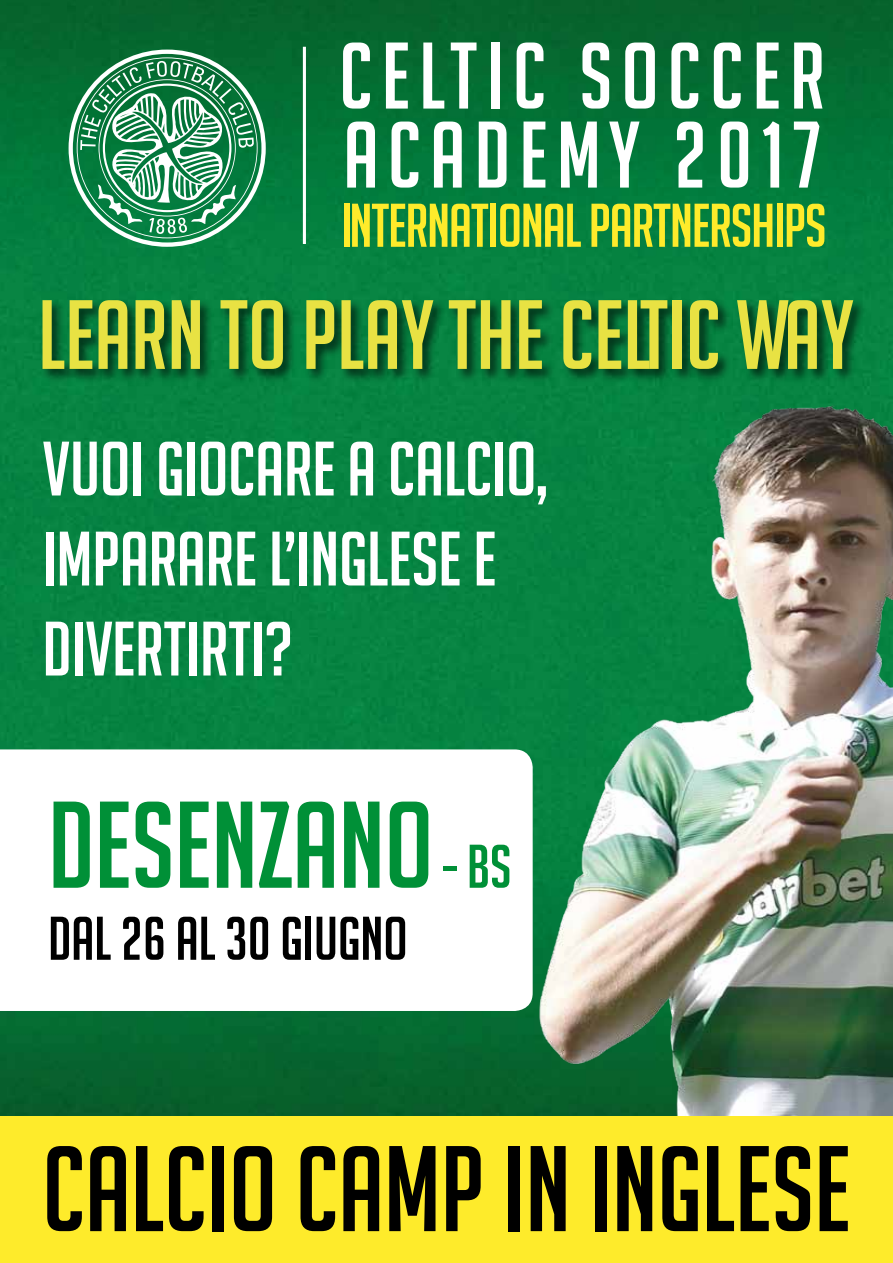
<style>
.page{position:relative;width:893px;height:1263px;background:#fff}
.page>*{position:absolute;margin:0;border:0;box-sizing:border-box;transform-origin:0 0}
.t1{font:120px "Big Noodle Titling";color:#009037}
.t2{font:118.5px "Big Noodle Titling";color:#000}
.t3{font:95.7px "Big Noodle Titling";color:#e8e243}
.t4{font:75px/90px "Big Noodle Titling";color:#fff}
.t5{font:60px "Big Noodle Titling";color:#000}
.s1{font-size:60px}
</style>
<div class="page">
<img style="left:0;top:0;width:893px;height:1116px">
<img style="left:392px;top:393px;width:501px;height:723px">
<div style="left:344px;top:203px;width:6px;height:44px;background:#feeb2b"></div>
<svg style="left:343px;top:43px;width:27px;height:66px"></svg>
<svg style="left:386px;top:43px;width:22px;height:66px"></svg>
<svg style="left:423px;top:43px;width:21px;height:66px"></svg>
<svg style="left:451px;top:43px;width:25px;height:66px"></svg>
<div style="left:491px;top:43px;width:9px;height:66px;background:#fff"></div>
<svg style="left:517px;top:43px;width:26px;height:66px"></svg>
<svg style="left:582px;top:43px;width:27px;height:66px"></svg>
<svg style="left:625px;top:43px;width:30px;height:66px"></svg>
<svg style="left:671px;top:43px;width:27px;height:66px"></svg>
<svg style="left:714px;top:43px;width:27px;height:66px"></svg>
<svg style="left:757px;top:43px;width:22px;height:66px"></svg>
<svg style="left:794px;top:43px;width:28px;height:66px"></svg>
<svg style="left:347px;top:122px;width:28px;height:66px"></svg>
<svg style="left:392px;top:122px;width:26px;height:66px"></svg>
<svg style="left:434px;top:122px;width:28px;height:66px"></svg>
<svg style="left:479px;top:122px;width:27px;height:66px"></svg>
<svg style="left:523px;top:122px;width:22px;height:66px"></svg>
<svg style="left:561px;top:122px;width:36px;height:66px"></svg>
<svg style="left:609px;top:122px;width:30px;height:66px"></svg>
<svg style="left:677px;top:122px;width:26px;height:66px"></svg>
<svg style="left:721px;top:122px;width:27px;height:66px"></svg>
<svg style="left:763px;top:122px;width:16px;height:66px"></svg>
<svg style="left:794px;top:122px;width:25px;height:66px"></svg>
<svg style="left:352px;top:204px;width:136px;height:43px;background:#8dba34"></svg>
<div style="left:490px;top:204px;width:6px;height:43px;background:#feeb2b"></div>
<svg style="left:500px;top:204px;width:81px;height:43px;background:#90bc33"></svg>
<svg style="left:591px;top:204px;width:181px;height:43px;background:#8dba34"></svg>
<div style="left:777px;top:204px;width:5px;height:43px;background:#feeb2b"></div>
<svg style="left:787px;top:204px;width:37px;height:43px;background:#8cbb34"></svg>
<svg style="left:69px;top:50px;width:197px;height:197px"></svg>
<hr style="left:303px;top:47px;width:3px;height:197px;background:#fff">
<div style="left:0;top:1116px;width:893px;height:147px;background:#feeb2b"></div>
<div style="left:40px;top:298px;width:827px;height:85px;background:#000;opacity:.61"></div>
<svg style="left:0;top:749px;width:533px;height:262px"></svg>
<p class="t3" style="left:38px;top:283px;width:817px">LEARN TO PLAY THE CELTIC WAY</p>
<p class="t4" style="left:43px;top:424px;width:507px">VUOI GIOCARE A CALCIO,<br>IMPARARE L’INGLESE E<br>DIVERTIRTI?</p>
<h1 class="t1" style="left:48px;top:780px;width:465px">DESENZANO <span class="s1">- BS</span></h1>
<p class="t5" style="left:48px;top:906px;width:361px">DAL 26 AL 30 GIUGNO</p>
<h2 class="t2" style="left:43px;top:1125px;width:810px">CALCIO CAMP IN INGLESE</h2>
</div>
